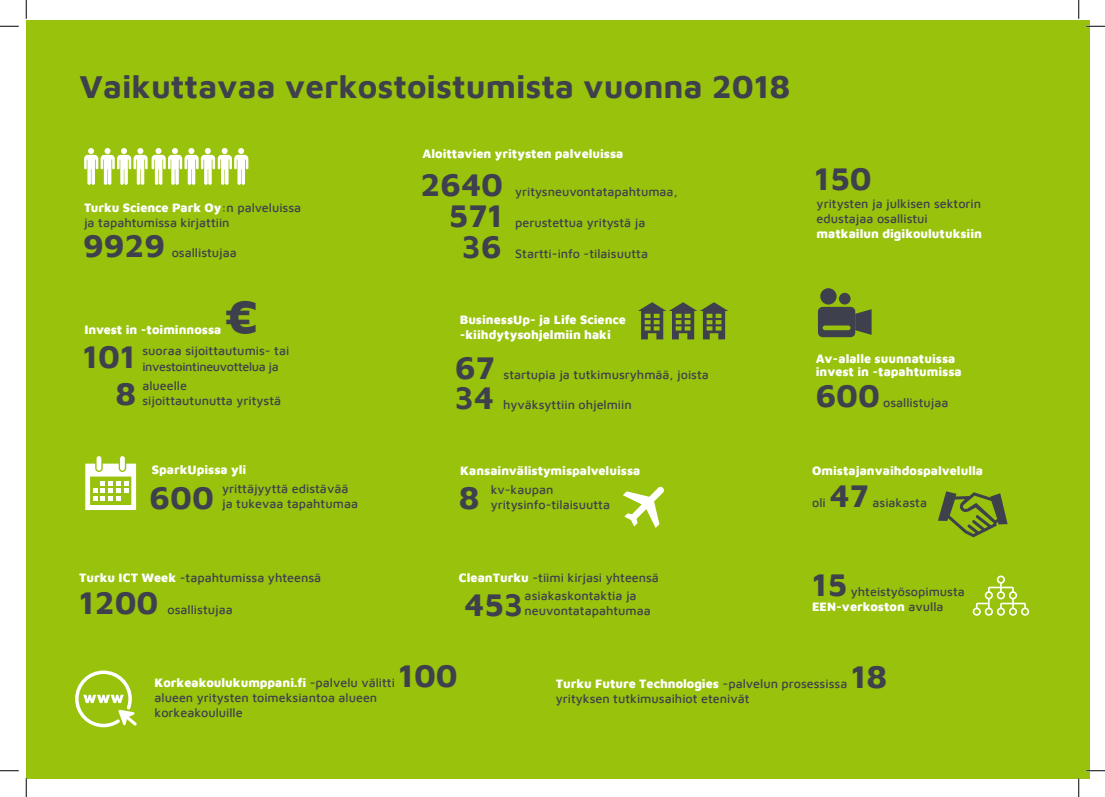
<style>
.page{position:relative;width:1105px;height:797px;background:#fff}
.page>*{position:absolute;margin:0;border:0;box-sizing:border-box;transform-origin:0 0}
.t1{font:900 48.12px "Maven Pro";color:#3e404c}
.t2{font:700 33.12px "Maven Pro";color:#3e404c}
.t3{font:700 32.88px "Maven Pro";color:#3e404d}
.t4{font:700 32.88px "Maven Pro";color:#3e404c}
.t5{font:500 12.5px/15px "Maven Pro";color:#3e404d}
.t6{font:900 12.5px/15px "Maven Pro";color:#fff}
.t7{font:500 12.5px "Maven Pro";color:#3e404c}
.t8{font:500 12.5px "Maven Pro";letter-spacing:-.03em;color:#3e404d}
.s1{font-weight:900;color:#fff}
.s2{font-weight:500;color:#3e404d}
</style>
<div class="page">
<div style="left:26px;top:20px;width:1063px;height:758px;background:#98c20b"></div>
<svg style="left:938px;top:491px;width:69px;height:46px"></svg>
<svg style="left:84px;top:148px;width:164px;height:37px"></svg>
<svg style="left:623px;top:486px;width:41px;height:42px"></svg>
<div style="left:820px;top:288px;width:17px;height:16px;background:#3e404d;border-radius:50%"></div>
<div style="left:839px;top:293px;width:11px;height:11px;background:#3e404d;border-radius:50%"></div>
<svg style="left:818px;top:307px;width:53px;height:30px"></svg>
<hr style="left:97px;top:456px;width:4px;height:14px;background:#fff;border-radius:2px">
<svg style="left:85px;top:463px;width:51px;height:47px"></svg>
<div style="left:120px;top:456px;width:5px;height:14px;background:#fff;border-radius:2px"></div>
<svg style="left:638px;top:302px;width:90px;height:37px"></svg>
<svg style="left:75px;top:670px;width:62px;height:58px"></svg>
<svg style="left:973px;top:575px;width:56px;height:40px"></svg>
<svg style="left:0;top:25px;width:19px;height:2px"></svg>
<svg style="left:1086px;top:25px;width:19px;height:2px"></svg>
<svg style="left:0;top:770px;width:19px;height:1px"></svg>
<svg style="left:1086px;top:770px;width:19px;height:1px"></svg>
<svg style="left:25px;top:0;width:2px;height:19px"></svg>
<svg style="left:25px;top:778px;width:2px;height:19px"></svg>
<svg style="left:1078px;top:0;width:1px;height:19px"></svg>
<svg style="left:1078px;top:778px;width:1px;height:19px"></svg>
<p class="t2" style="left:80px;top:63px;width:712px">Vaikuttavaa verkostoistumista vuonna 2018</p>
<p class="t5" style="left:84px;top:200px;width:219px"><span class="s1">Turku Science Park Oy</span>:n palveluissa ja tapahtumissa kirjattiin</p>
<p class="t3" style="left:83px;top:222px;width:83px">9929</p>
<p class="t5" style="left:172px;top:244px;width:67px">osallistujaa</p>
<p class="t1" style="left:224px;top:282px;width:36px">€</p>
<p class="t6" style="left:84px;top:321px;width:139px">Invest in -toiminnossa</p>
<p class="t3" style="left:83px;top:334px;width:54px">101</p>
<p class="t5" style="left:142px;top:342px;width:148px">suoraa sijoittautumis- tai</p>
<p class="t3" style="left:115px;top:370px;width:22px">8</p>
<p class="t5" style="left:142px;top:377px;width:140px">alueelle<br>sijoittautunutta yritystä</p>
<p class="t8" style="left:142px;top:357px;width:138px">investointineuvottelua ja</p>
<p class="t6" style="left:152px;top:461px;width:96px">SparkUpissa yli</p>
<p class="t3" style="left:150px;top:474px;width:66px">600</p>
<p class="t5" style="left:222px;top:480px;width:137px">yrittäjyyttä edistävää ja tukevaa tapahtumaa</p>
<p class="t6" style="left:423px;top:146px;width:202px">Aloittavien yritysten palveluissa</p>
<p class="t3" style="left:421px;top:161px;width:84px">2640</p>
<p class="t5" style="left:515px;top:183px;width:164px">yritysneuvontatapahtumaa,</p>
<p class="t3" style="left:448px;top:192px;width:56px">571</p>
<p class="t3" style="left:462px;top:223px;width:42px">36</p>
<p class="t5" style="left:515px;top:214px;width:132px">perustettua yritystä ja</p>
<p class="t5" style="left:515px;top:245px;width:134px">Startti-info -tilaisuutta</p>
<p class="t6" style="left:460px;top:312px;width:168px">BusinessUp- ja Life Science -kiihdytysohjelmiin haki</p>
<p class="t3" style="left:455px;top:344px;width:42px">67</p>
<p class="t7" style="left:503px;top:366px;width:207px">startupia ja tutkimusryhmää, joista</p>
<p class="t3" style="left:454px;top:374px;width:41px">34</p>
<p class="t7" style="left:503px;top:396px;width:130px">hyväksyttiin ohjelmiin</p>
<p class="t6" style="left:460px;top:462px;width:182px">Kansainvälistymispalveluissa</p>
<p class="t3" style="left:459px;top:474px;width:22px">8</p>
<p class="t5" style="left:491px;top:481px;width:121px">kv-kaupan yritysinfo-tilaisuutta</p>
<p class="t3" style="left:814px;top:155px;width:58px">150</p>
<p class="t5" style="left:817px;top:195px;width:167px">yritysten ja julkisen sektorin edustajaa osallistui <span class="s1">matkailun digikoulutuksiin</span></p>
<p class="t6" style="left:816px;top:352px;width:148px;line-height:12.5px">Av-alalle suunnatuissa invest in -tapahtumissa</p>
<p class="t4" style="left:816px;top:372px;width:66px">600</p>
<p class="t5" style="left:883px;top:394px;width:67px">osallistujaa</p>
<p class="t6" style="left:812px;top:462px;width:172px">Omistajanvaihdospalvelulla</p>
<p class="t5" style="left:812px;top:494px;width:15px">oli</p>
<p class="t4" style="left:829px;top:472px;width:41px">47</p>
<p class="t5" style="left:872px;top:494px;width:56px">asiakasta</p>
<p class="t5" style="left:79px;top:569px;width:243px"><span class="s1">Turku ICT Week</span> -tapahtumissa yhteensä</p>
<p class="t3" style="left:79px;top:579px;width:81px">1200</p>
<p class="t5" style="left:168px;top:601px;width:67px">osallistujaa</p>
<p class="t5" style="left:459px;top:569px;width:201px"><span class="s1">CleanTurku</span> -tiimi kirjasi yhteensä</p>
<p class="t3" style="left:464px;top:581px;width:61px">453</p>
<p class="t5" style="left:525px;top:587px;width:128px">asiakaskontaktia ja neuvontatapahtumaa</p>
<p class="t4" style="left:812px;top:561px;width:37px">15</p>
<p class="t5" style="left:812px;top:583px;width:154px;text-indent:39px">yhteistyösopimusta<br><span class="s1">EEN-verkoston</span> avulla</p>
<p class="t3" style="left:399px;top:652px;width:61px">100</p>
<p class="t6" style="left:155px;top:674px;width:242px">Korkeakoulukumppani.fi <span class="s2">-palvelu välitti</span></p>
<p class="t4" style="left:851px;top:653px;width:38px">18</p>
<p class="t6" style="left:556px;top:675px;width:293px">Turku Future Technologies <span class="s2">-palvelun prosessissa</span></p>
<p class="t5" style="left:155px;top:689px;width:224px">alueen yritysten toimeksiantoa alueen korkeakouluille</p>
<p class="t5" style="left:556px;top:690px;width:195px">yrityksen tutkimusaihiot etenivät</p>
</div>
